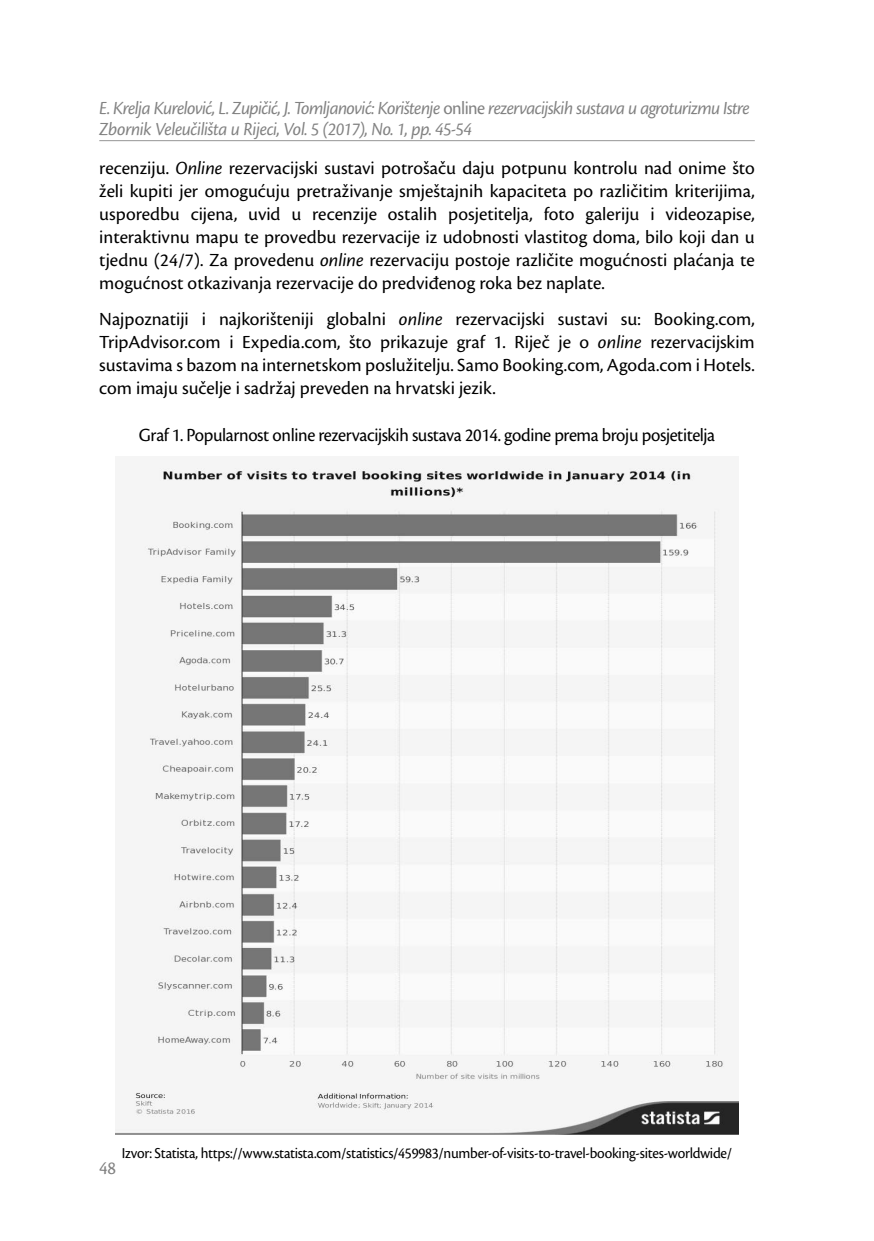
<style>
.page{position:relative;width:874px;height:1241px;background:#fff}
.page>*{position:absolute;margin:0;border:0;box-sizing:border-box;transform-origin:0 0}
.Standard__Web{font:19.25px/23.1px "Cronos Pro";color:#000;text-align:justify}
.t1{font:italic 19.25px/21px "Cronos Pro";letter-spacing:-.035em;color:#828282;scale:.96 1}
.Opis_slike{font:19.25px "Cronos Pro";letter-spacing:-.02em;color:#000;scale:.96 1}
.t2{font:19.25px "Cronos Pro";color:#828282;scale:.96 1}
.Izvor{font:15.75px "Cronos Pro";letter-spacing:-.02em;color:#000;scale:.96 1}
.s1{font-style:normal}
.s2{font-style:italic}
</style>
<div class="page">
<hr style="left:99px;top:140px;width:655px;height:1px;background:#959595">
<img style="left:115px;top:468px;width:623px;height:666px">
<p class="t1" style="left:99px;top:98px;width:679px">E. Krelja Kurelović, L. Zupičić, J. Tomljanović: Korištenje <span class="s1">online</span> rezervacijskih sustava u agroturizmu Istre<br>Zbornik Veleučilišta u Rijeci, Vol. 5 (2017), No. 1, pp. 45-54</p>
<p class="Standard__Web" style="left:99px;top:156px;width:656px">recenziju. <span class="s2">Online</span> rezervacijski sustavi potrošaču daju potpunu kontrolu nad onime što želi kupiti jer omogućuju pretraživanje smještajnih kapaciteta po različitim kriterijima, usporedbu cijena, uvid u recenzije ostalih posjetitelja, foto galeriju i videozapise, interaktivnu mapu te provedbu rezervacije iz udobnosti vlastitog doma, bilo koji dan u tjednu (24/7). Za provedenu <span class="s2">online</span> rezervaciju postoje različite mogućnosti plaćanja te mogućnost otkazivanja rezervacije do predviđenog roka bez naplate.</p>
<p class="Standard__Web" style="left:99px;top:307px;width:656px">Najpoznatiji i najkorišteniji globalni <span class="s2">online</span> rezervacijski sustavi su: Booking.com, TripAdvisor.com i Expedia.com, što prikazuje graf 1. Riječ je o <span class="s2">online</span> rezervacijskim sustavima s bazom na internetskom poslužitelju. Samo Booking.com, Agoda.com i Hotels. com imaju sučelje i sadržaj preveden na hrvatski jezik.</p>
<p class="Opis_slike" style="left:139px;top:423px;width:601px">Graf 1. Popularnost online rezervacijskih sustava 2014. godine prema broju posjetitelja</p>
<p class="Izvor" style="left:122px;top:1144px;width:637px">Izvor: Statista, https://www.statista.com/statistics/459983/number-of-visits-to-travel-booking-sites-worldwide/</p>
<p class="t2" style="left:99px;top:1156px;width:19px">48</p>
</div>
